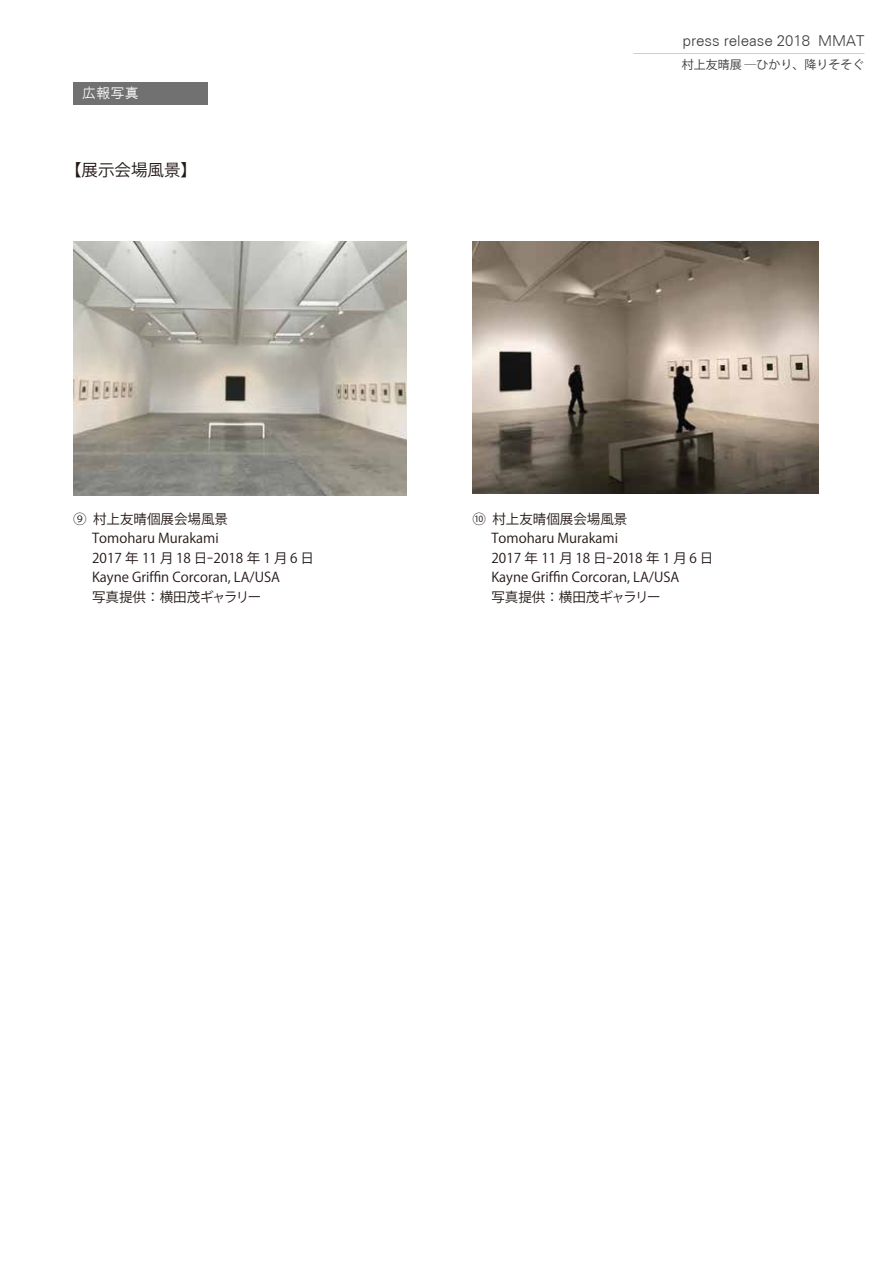
<style>
.page{position:relative;width:893px;height:1263px;background:#fff}
.page>*{position:absolute;margin:0;border:0;box-sizing:border-box;transform-origin:0 0}
.t1{font:16.5px "Koz Go Std";color:#221815}
.t2{font:300 15px "Zurich BT";color:#3e3a39}
.t3{font:14.25px "HGP Gothic M";color:#fff}
.t4{font:13.5px/19.5px "Koz Go Std";color:#221815}
.t5{font:12px "Koz Go Std";color:#3e3a39}
.s1{font-family:"Koz Go Pr 6 N"}
</style>
<div class="page">
<div style="left:73px;top:82px;width:134px;height:23px;background:#727171"></div>
<img style="left:73px;top:241px;width:334px;height:254px">
<img style="left:473px;top:241px;width:346px;height:253px">
<p class="t3" style="left:82px;top:86px;width:59px">広報写真</p>
<p class="t1" style="left:65px;top:160px;width:133px">【展示会場風景】</p>
<p class="t4" style="left:92px;top:510px;width:223px;text-indent:-19px">⑨ 村上友晴個展会場風景<br>Tomoharu Murakami<br>2017 年 11 月18 日<span class="s1">ｰ</span>2018 年 1 月6 日<br>Kayne Griffin Corcoran, LA/USA<br>写真提供：横田茂ギャラリー</p>
<p class="t2" style="left:682px;top:32px;width:183px">press release 2018 MMAT</p>
<p class="t5" style="left:682px;top:57px;width:184px">村上友晴展 ―ひかり、降りそそぐ</p>
<p class="t4" style="left:491px;top:510px;width:223px;text-indent:-19px">⑩ 村上友晴個展会場風景<br>Tomoharu Murakami<br>2017 年 11 月18 日<span class="s1">ｰ</span>2018 年 1 月6 日<br>Kayne Griffin Corcoran, LA/USA<br>写真提供：横田茂ギャラリー</p>
</div>
